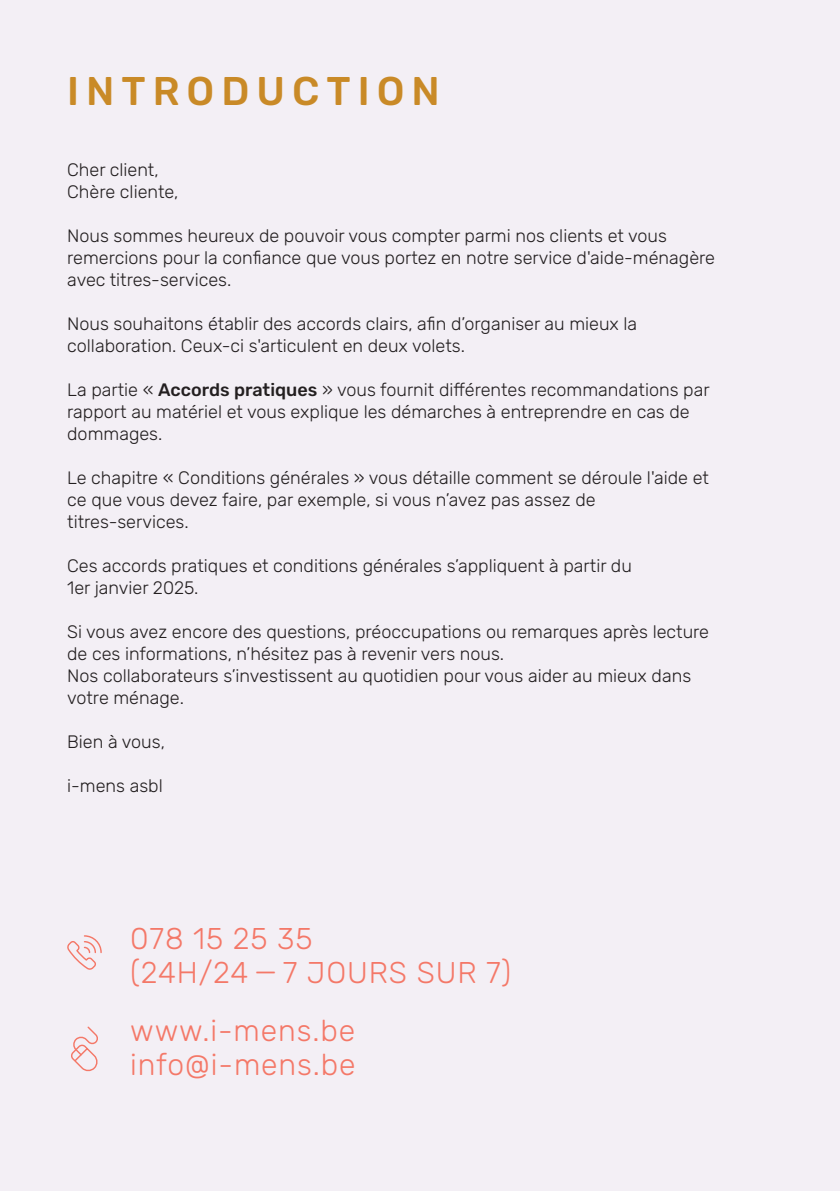
<style>
.page{position:relative;width:840px;height:1191px;background:#fff}
.page>*{position:absolute;margin:0;border:0;box-sizing:border-box;transform-origin:0 0}
.t1{font:500 40px "Rubik";letter-spacing:.175em;color:#c98a27}
.t2{font:300 30px/34px "Rubik";letter-spacing:.03em;color:#f37868}
.t3{font:300 18px/22px "Rubik";color:#231f20}
.s1{font-weight:500}
</style>
<div class="page">
<div style="left:0;top:0;width:839px;height:1191px;background:#f3eff5"></div>
<svg style="left:71px;top:1026px;width:27px;height:46px"></svg>
<svg style="left:67px;top:935px;width:35px;height:35px"></svg>
<h1 class="t1" style="left:67px;top:68px;width:374px">INTRODUCTION</h1>
<p class="t3" style="left:67px;top:159px;width:113px">Cher client,<br>Chère cliente,</p>
<p class="t3" style="left:67px;top:225px;width:649px">Nous sommes heureux de pouvoir vous compter parmi nos clients et vous remercions pour la confiance que vous portez en notre service d'aide-ménagère avec titres-services.</p>
<p class="t3" style="left:67px;top:313px;width:571px">Nous souhaitons établir des accords clairs, afin d’organiser au mieux la collaboration. Ceux-ci s'articulent en deux volets.</p>
<p class="t3" style="left:67px;top:379px;width:643px">La partie « <span class="s1">Accords pratiques</span> » vous fournit différentes recommandations par rapport au matériel et vous explique les démarches à entreprendre en cas de dommages.</p>
<p class="t3" style="left:67px;top:467px;width:643px">Le chapitre « Conditions générales » vous détaille comment se déroule l'aide et ce que vous devez faire, par exemple, si vous n’avez pas assez de titres-services.</p>
<p class="t3" style="left:67px;top:555px;width:566px">Ces accords pratiques et conditions générales s’appliquent à partir du<br>1er janvier 2025.</p>
<p class="t3" style="left:67px;top:621px;width:643px">Si vous avez encore des questions, préoccupations ou remarques après lecture de ces informations, n’hésitez pas à revenir vers nous.<br>Nos collaborateurs s’investissent au quotidien pour vous aider au mieux dans votre ménage.</p>
<p class="t3" style="left:67px;top:731px;width:99px">Bien à vous,</p>
<p class="t3" style="left:67px;top:775px;width:97px">i-mens asbl</p>
<h2 class="t2" style="left:130px;top:922px;width:382px">078 15 25 35<br>(24H/24 — 7 JOURS SUR 7)</h2>
<h2 class="t2" style="left:130px;top:1014px;width:227px">www.i-mens.be info@i-mens.be</h2>
</div>
